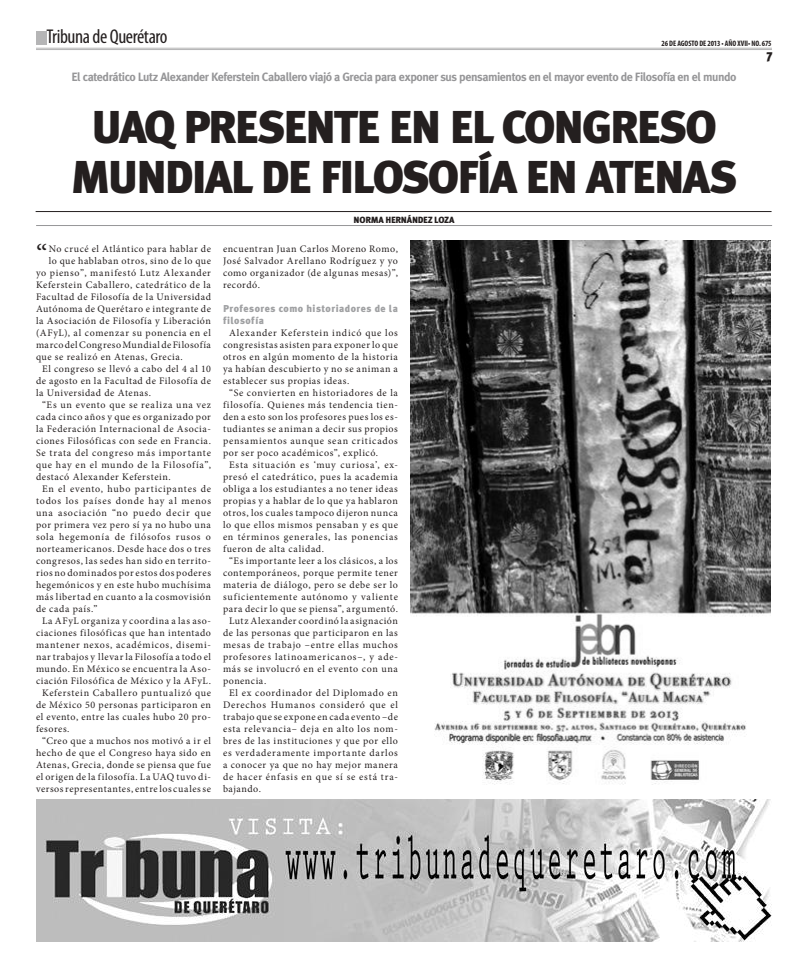
<style>
.page{position:relative;width:808px;height:978px;background:#fff}
.page>*{position:absolute;margin:0;border:0;box-sizing:border-box;transform-origin:0 0}
.t1{font:900 46px/50px "Meta Plus";letter-spacing:-.05em;color:#241f1f;text-align:center}
.t2{font:28.5px "Minion Pro";color:#241f1f}
.t3{font:condensed 20px "Myriad Pro";letter-spacing:-.02em;color:#241f1f}
.t4{font:900 12.9px "Meta Plus";color:#241f1f}
.t5{font:700 12px "Meta Plus";letter-spacing:-.04em;color:#969698}
.t6{font:10px/12px "Minion Pro";letter-spacing:.06em;color:#241f1f;text-align:justify}
.t7{font:10px "Minion Pro";letter-spacing:.08em;color:#241f1f}
.t8{font:900 10px/12px "Meta Plus";letter-spacing:.05em;color:#a0a1a3}
.t9{font:900 9px "Meta Plus Lining";letter-spacing:-.025em;color:#241f1f}
.t10{font:700 condensed 7.9px "Myriad Pro";color:#241f1f}
</style>
<div class="page">
<hr style="left:36px;top:48px;width:736px;height:1px;background:#b5b5b6">
<hr style="left:36px;top:49px;width:736px;height:1px;background:#b5b5b6">
<div style="left:36px;top:31px;width:10px;height:14px;background:#b5b5b6"></div>
<hr style="left:36px;top:225px;width:736px;height:1px;background:#969698">
<hr style="left:36px;top:211px;width:735px;height:1px;background:#241f1f">
<img style="left:36px;top:800px;width:736px;height:142px">
<img style="left:411px;top:240px;width:359px;height:545px">
<h3 class="t3" style="left:47px;top:25px;width:122px">Tribuna de Querétaro</h3>
<p class="t10" style="left:662px;top:38px;width:111px">26 DE AGOSTO DE 2013 • AÑO XVII• NO. 675</p>
<p class="t4" style="left:767px;top:47px;width:7px">7</p>
<p class="t5" style="left:71px;top:70px;width:667px">El catedrático Lutz Alexander Keferstein Caballero viajó a Grecia para exponer sus pensamientos en el mayor evento de Filosofía en el mundo</p>
<h1 class="t1" style="left:70px;top:102px;width:669px">UAQ PRESENTE EN EL CONGRESO<br>MUNDIAL DE FILOSOFÍA EN ATENAS</h1>
<p class="t9" style="left:354px;top:214px;width:102px">NORMA HERNÁNDEZ LOZA</p>
<h2 class="t2" style="left:36px;top:236px;width:13px">“</h2>
<p class="t6" style="left:49px;top:243px;width:164px">No crucé el Atlántico para hablar de</p>
<p class="t6" style="left:49px;top:255px;width:164px">lo que hablaban otros, sino de lo que</p>
<p class="t6" style="left:36px;top:267px;width:176px">yo pienso”, manifestó Lutz Alexander</p>
<p class="t6" style="left:36px;top:279px;width:176px">Keferstein Caballero, catedrático de la</p>
<p class="t6" style="left:36px;top:291px;width:176px">Facultad de Filosofía de la Universidad</p>
<p class="t6" style="left:36px;top:303px;width:176px">Autónoma de Querétaro e integrante de</p>
<p class="t6" style="left:36px;top:315px;width:176px">la Asociación de Filosofía y Liberación</p>
<p class="t6" style="left:36px;top:327px;width:176px">(AFyL), al comenzar su ponencia en el</p>
<p class="t6" style="left:36px;top:339px;width:176px">marco del Congreso Mundial de Filosofía</p>
<p class="t6" style="left:36px;top:351px;width:148px">que se realizó en Atenas, Grecia.</p>
<p class="t6" style="left:42px;top:363px;width:170px">El congreso se llevó a cabo del 4 al 10</p>
<p class="t6" style="left:36px;top:375px;width:176px">de agosto en la Facultad de Filosofía de</p>
<p class="t6" style="left:36px;top:387px;width:116px">la Universidad de Atenas.</p>
<p class="t6" style="left:42px;top:399px;width:170px">“Es un evento que se realiza una vez</p>
<p class="t6" style="left:36px;top:411px;width:176px">cada cinco años y que es organizado por</p>
<p class="t6" style="left:36px;top:423px;width:176px">la Federación Internacional de Asocia-</p>
<p class="t6" style="left:36px;top:435px;width:176px">ciones Filosóficas con sede en Francia.</p>
<p class="t7" style="left:36px;top:446px;width:176px">Se trata del congreso más importante</p>
<p class="t6" style="left:36px;top:459px;width:176px">que hay en el mundo de la Filosofía”,</p>
<p class="t6" style="left:36px;top:471px;width:136px">destacó Alexander Keferstein.</p>
<p class="t6" style="left:42px;top:483px;width:170px">En el evento, hubo participantes de</p>
<p class="t6" style="left:36px;top:495px;width:176px">todos los países donde hay al menos</p>
<p class="t6" style="left:36px;top:507px;width:177px">una asociación “no puedo decir que</p>
<p class="t6" style="left:36px;top:519px;width:177px">por primera vez pero sí ya no hubo una</p>
<p class="t6" style="left:36px;top:531px;width:176px">sola hegemonía de filósofos rusos o</p>
<p class="t6" style="left:36px;top:543px;width:176px">norteamericanos. Desde hace dos o tres</p>
<p class="t6" style="left:36px;top:555px;width:176px">congresos, las sedes han sido en territo-</p>
<p class="t6" style="left:36px;top:567px;width:176px">rios no dominados por estos dos poderes</p>
<p class="t6" style="left:36px;top:579px;width:176px">hegemónicos y en este hubo muchísima</p>
<p class="t6" style="left:36px;top:591px;width:176px">más libertad en cuanto a la cosmovisión</p>
<p class="t6" style="left:36px;top:603px;width:63px">de cada país.”</p>
<p class="t6" style="left:42px;top:615px;width:170px">La AFyL organiza y coordina a las aso-</p>
<p class="t6" style="left:36px;top:627px;width:176px">ciaciones filosóficas que han intentado</p>
<p class="t6" style="left:36px;top:639px;width:176px">mantener nexos, académicos, disemi-</p>
<p class="t6" style="left:36px;top:651px;width:176px">nar trabajos y llevar la Filosofía a todo el</p>
<p class="t6" style="left:36px;top:663px;width:176px">mundo. En México se encuentra la Aso-</p>
<p class="t6" style="left:36px;top:675px;width:176px">ciación Filosófica de México y la AFyL.</p>
<p class="t6" style="left:42px;top:687px;width:170px">Keferstein Caballero puntualizó que</p>
<p class="t6" style="left:36px;top:699px;width:176px">de México 50 personas participaron en</p>
<p class="t6" style="left:36px;top:711px;width:176px">el evento, entre las cuales hubo 20 pro-</p>
<p class="t6" style="left:36px;top:723px;width:35px">fesores.</p>
<p class="t6" style="left:42px;top:735px;width:170px">“Creo que a muchos nos motivó a ir el</p>
<p class="t6" style="left:36px;top:747px;width:176px">hecho de que el Congreso haya sido en</p>
<p class="t6" style="left:36px;top:759px;width:176px">Atenas, Grecia, donde se piensa que fue</p>
<p class="t6" style="left:36px;top:771px;width:176px">el origen de la filosofía. La UAQ tuvo di-</p>
<p class="t6" style="left:36px;top:783px;width:176px">versos representantes, entre los cuales se</p>
<p class="t6" style="left:223px;top:243px;width:176px">encuentran Juan Carlos Moreno Romo, José Salvador Arellano Rodríguez y yo como organizador (de algunas mesas)”, recordó.</p>
<p class="t8" style="left:223px;top:303px;width:176px">Profesores como historiadores de la filosofía</p>
<p class="t6" style="left:223px;top:327px;width:176px;text-indent:6px">Alexander Keferstein indicó que los congresistas asisten para exponer lo que otros en algún momento de la historia ya habían descubierto y no se animan a establecer sus propias ideas.</p>
<p class="t6" style="left:223px;top:387px;width:176px;text-indent:6px">“Se convierten en historiadores de la filosofía. Quienes más tendencia tien&shy;den a esto son los profesores pues los es&shy;tudiantes se animan a decir sus propios pensamientos aunque sean criticados por ser poco académicos”, explicó.</p>
<p class="t6" style="left:223px;top:459px;width:176px;text-indent:6px">Esta situación es ‘muy curiosa’, ex&shy;presó el catedrático, pues la academia obliga a los estudiantes a no tener ideas propias y a hablar de lo que ya hablaron otros, los cuales tampoco dijeron nunca lo que ellos mismos pensaban y es que en términos generales, las ponencias fueron de alta calidad.</p>
<p class="t6" style="left:229px;top:555px;width:170px">“Es importante leer a los clásicos, a los</p>
<p class="t6" style="left:223px;top:567px;width:176px">contemporáneos, porque permite tener</p>
<p class="t6" style="left:223px;top:579px;width:176px">materia de diálogo, pero se debe ser lo</p>
<p class="t6" style="left:223px;top:591px;width:176px">suficientemente autónomo y valiente</p>
<p class="t6" style="left:223px;top:603px;width:177px">para decir lo que se piensa”, argumentó.</p>
<p class="t6" style="left:229px;top:615px;width:170px">Lutz Alexander coordinó la asignación</p>
<p class="t6" style="left:223px;top:627px;width:176px">de las personas que participaron en las</p>
<p class="t6" style="left:223px;top:639px;width:176px">mesas de trabajo –entre ellas muchos</p>
<p class="t6" style="left:223px;top:651px;width:176px">profesores latinoamericanos–, y ade-</p>
<p class="t6" style="left:223px;top:663px;width:177px">más se involucró en el evento con una</p>
<p class="t6" style="left:223px;top:675px;width:45px">ponencia.</p>
<p class="t6" style="left:229px;top:687px;width:171px">El ex coordinador del Diplomado en</p>
<p class="t6" style="left:223px;top:699px;width:176px">Derechos Humanos consideró que el</p>
<p class="t6" style="left:223px;top:711px;width:176px">trabajo que se expone en cada evento –de</p>
<p class="t6" style="left:223px;top:723px;width:176px">esta relevancia– deja en alto los nom-</p>
<p class="t6" style="left:223px;top:735px;width:177px">bres de las instituciones y que por ello</p>
<p class="t6" style="left:223px;top:747px;width:176px">es verdaderamente importante darlos</p>
<p class="t6" style="left:223px;top:759px;width:176px">a conocer ya que no hay mejor manera</p>
<p class="t7" style="left:223px;top:770px;width:176px">de hacer énfasis en que sí se está tra-</p>
<p class="t6" style="left:223px;top:783px;width:40px">bajando.</p>
</div>
